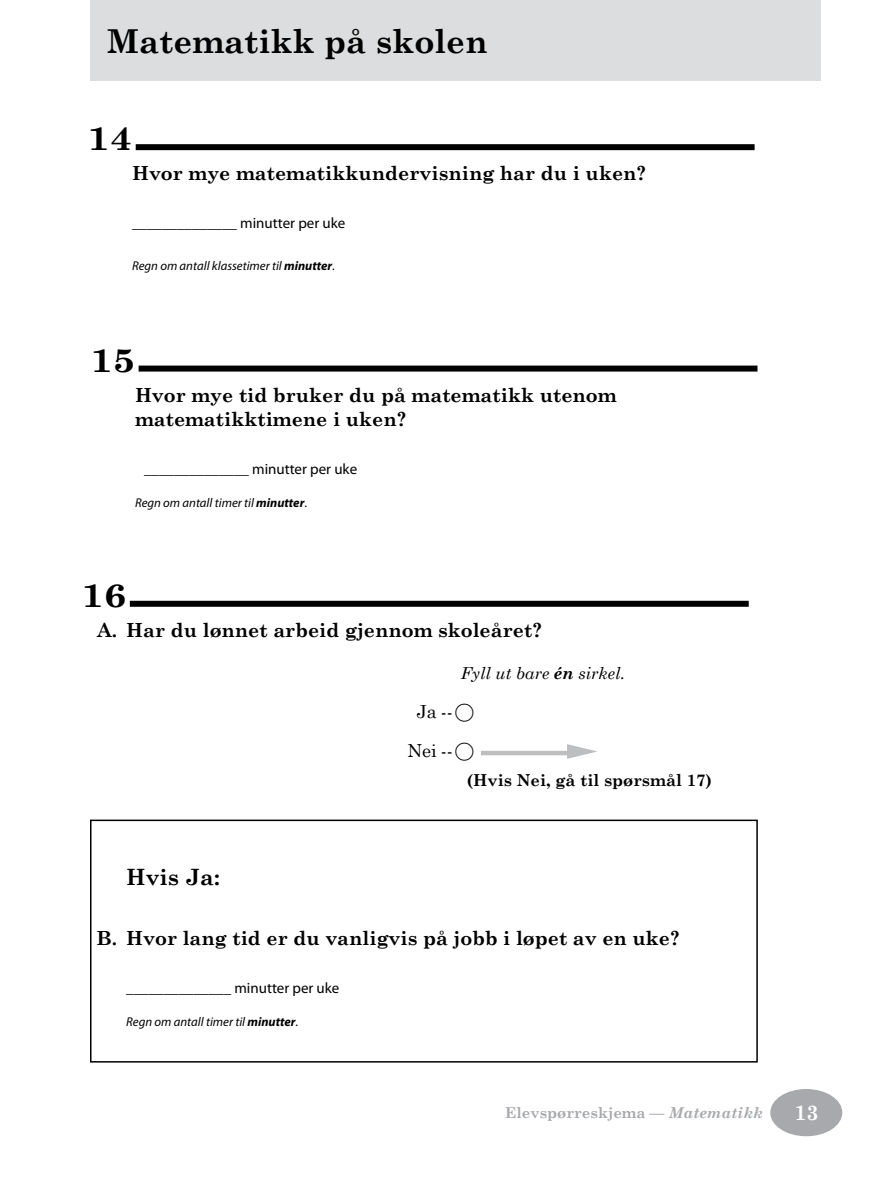
<style>
.page{position:relative;width:893px;height:1188px;background:#fff}
.page>*{position:absolute;margin:0;border:0;box-sizing:border-box;transform-origin:0 0}
.t1{font:700 33px "Century Schoolbook";color:#000}
.t2{font:700 33px "Century Schoolbook";color:#000;scale:1.2 1}
.t3{font:700 22.5px "Century Schoolbook";color:#000}
.t4{font:700 21px "Century Schoolbook";color:#fff}
.t5{font:700 19.5px/24px "Century Schoolbook";color:#000}
.t6{font:18px/39px "Century Schoolbook";color:#000;text-align:center}
.t7{font:700 16.5px "Century Schoolbook";color:#000}
.t8{font:italic 16.5px "Century Schoolbook";color:#000}
.t9{font:15px "Myriad Pro";color:#000}
.t10{font:700 15px "Century Schoolbook";color:#a7a9ac}
.t11{font:italic 12.75px "Myriad Pro";color:#000}
.s1{font-weight:700}
.s2{font-style:normal}
.s3{font-family:"TIMSS options";font-size:22.5px}
.s4{font-style:italic}
</style>
<div class="page">
<div style="left:771px;top:1090px;width:71px;height:46px;background:#a7a9ac;border-radius:50%"></div>
<div style="left:770px;top:1089px;width:72px;height:47px;border:2px solid #a7a9ac;border-radius:50%"></div>
<div style="left:90px;top:0;width:731px;height:81px;background:#dcddde"></div>
<svg style="left:567px;top:744px;width:30px;height:15px"></svg>
<div style="left:90px;top:820px;width:668px;height:243px;border:2px solid #000"></div>
<div style="left:136px;top:144px;width:619px;height:6px;background:#000"></div>
<div style="left:139px;top:366px;width:618px;height:6px;background:#000"></div>
<div style="left:130px;top:601px;width:619px;height:6px;background:#000"></div>
<hr style="left:481px;top:751px;width:86px;height:4px;background:#bcbec0">
<h1 class="t1" style="left:107px;top:15px;width:382px">Matematikk på skolen</h1>
<h1 class="t2" style="left:87px;top:113px;width:39px">14</h1>
<p class="t5" style="left:132px;top:160px;width:516px">Hvor mye matematikkundervisning har du i uken?</p>
<p class="t9" style="left:132px;top:215px;width:215px">______________ minutter per uke</p>
<p class="t11" style="left:132px;top:259px;width:204px">Regn om antall klassetimer til <span class="s1">minutter</span><span class="s2">.</span></p>
<h1 class="t2" style="left:90px;top:334px;width:39px">15</h1>
<p class="t5" style="left:135px;top:382px;width:483px">Hvor mye tid bruker du på matematikk utenom matematikktimene i uken?</p>
<p class="t9" style="left:144px;top:461px;width:215px">______________ minutter per uke</p>
<p class="t11" style="left:135px;top:496px;width:174px">Regn om antall timer til <span class="s1">minutter</span><span class="s2">.</span></p>
<h1 class="t2" style="left:81px;top:570px;width:39px">16</h1>
<p class="t5" style="left:97px;top:617px;width:447px">A. Har du lønnet arbeid gjennom skoleåret?</p>
<p class="t8" style="left:461px;top:661px;width:166px">Fyll ut bare <span class="s1">én</span> sirkel.</p>
<p class="t6" style="left:407px;top:690px;width:68px">Ja --<span class="s3">A<br></span>Nei --<span class="s3">A</span></p>
<p class="t7" style="left:467px;top:767px;width:247px">(Hvis Nei, gå til spørsmål 17)</p>
<p class="t3" style="left:126px;top:859px;width:95px">Hvis Ja:</p>
<p class="t5" style="left:97px;top:925px;width:585px">B. Hvor lang tid er du vanligvis på jobb i løpet av en uke?</p>
<p class="t9" style="left:126px;top:979px;width:215px">______________ minutter per uke</p>
<p class="t11" style="left:126px;top:1014px;width:174px">Regn om antall timer til <span class="s1">minutter</span>.</p>
<p class="t10" style="left:505px;top:1101px;width:259px">Elevspørreskjema <span class="s4">— Matematikk</span></p>
<p class="t4" style="left:795px;top:1096px;width:26px">1 31</p>
</div>
